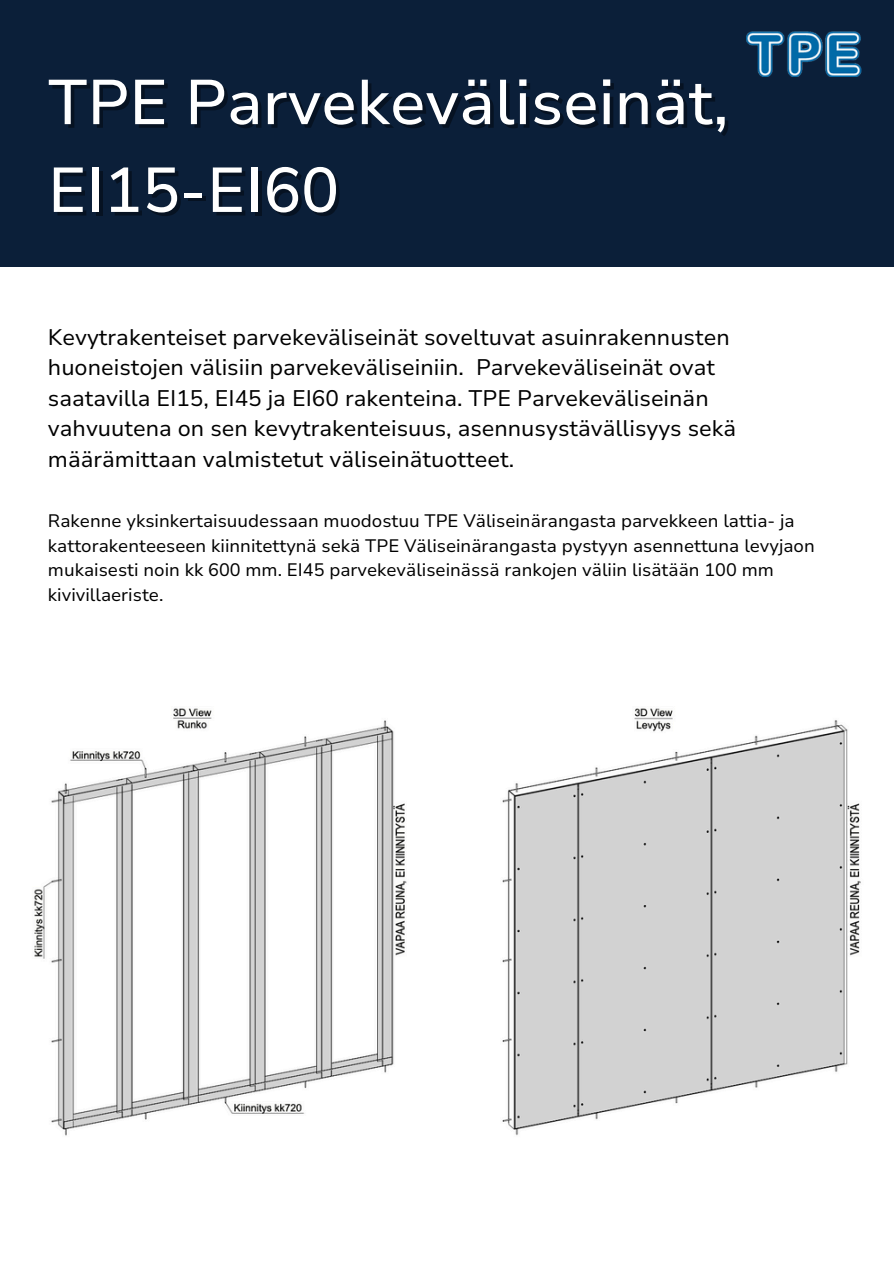
<style>
.page{position:relative;width:894px;height:1264px;background:#fff}
.page>*{position:absolute;margin:0;border:0;box-sizing:border-box;transform-origin:0 0}
.t1{font:500 63px "Nunito Sans 10 pt";color:#fff}
.t2{font:22.5px/30.3px "Nunito Sans 10 pt";color:#000}
.t3{font:18px/24.8px "Nunito Sans 10 pt";color:#000}
</style>
<div class="page">
<img style="left:34px;top:708px;width:827px;height:428px">
<div style="left:0;top:0;width:893px;height:266px;background:#0b1f39"></div>
<img style="left:746px;top:32px;width:116px;height:45px">
<p class="t1" style="left:48px;top:60px;width:682px">TPE Parvekeväliseinät,</p>
<p class="t1" style="left:48px;top:148px;width:292px">EI15-EI60</p>
<h1 class="t2" style="left:48px;top:322px;width:689px">Kevytrakenteiset parvekeväliseinät soveltuvat asuinrakennusten huoneistojen välisiin parvekeväliseiniin. Parvekeväliseinät ovat saatavilla EI15, EI45 ja EI60 rakenteina. TPE Parvekeväliseinän vahvuutena on sen kevytrakenteisuus, asennusystävällisyys sekä määrämittaan valmistetut väliseinätuotteet.</h1>
<h2 class="t3" style="left:48px;top:508px;width:768px">Rakenne yksinkertaisuudessaan muodostuu TPE Väliseinärangasta parvekkeen lattia- ja kattorakenteeseen kiinnitettynä sekä TPE Väliseinärangasta pystyyn asennettuna levyjaon mukaisesti noin kk 600 mm. EI45 parvekeväliseinässä rankojen väliin lisätään 100 mm kivivillaeriste.</h2>
</div>
